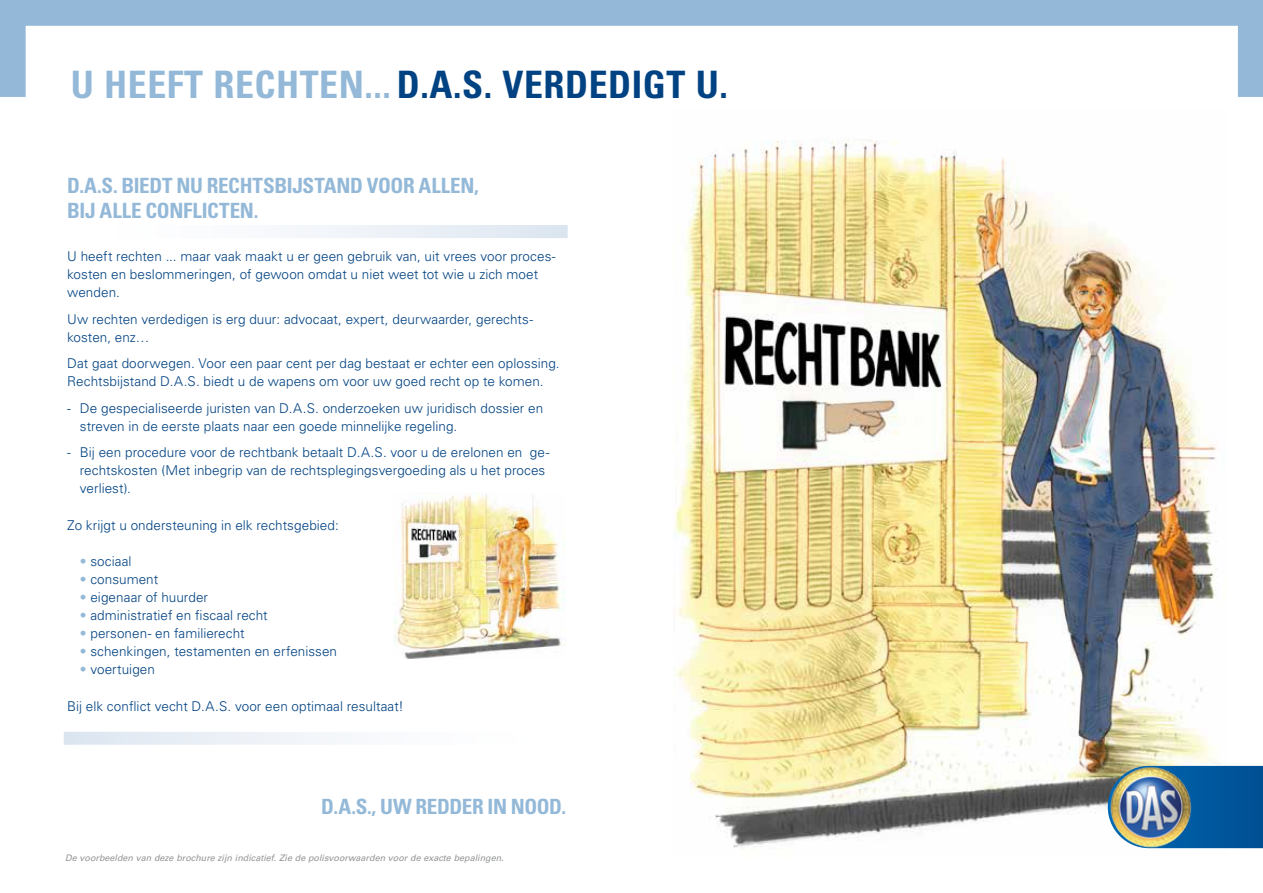
<style>
.page{position:relative;width:1263px;height:893px;background:#fff}
.page>*{position:absolute;margin:0;border:0;box-sizing:border-box;transform-origin:0 0}
.t1{font:700 condensed 37.8px "Univers LT Std";letter-spacing:.015em;color:#004282}
.t2{font:700 condensed 21px "Univers LT Std";letter-spacing:-.015em;color:#94b9d8}
.t3{font:300 13.5px/18px "Univers LT Std";letter-spacing:.005em;color:#004282}
.t4{font:italic 9px "Univers LT Std";color:#939598}
.s1{color:#94b9d8}
</style>
<div class="page">
<img style="left:673px;top:140px;width:552px;height:709px">
<svg style="left:0;top:0;width:1263px;height:97px"></svg>
<img style="left:393px;top:494px;width:173px;height:165px">
<svg style="left:297px;top:228px;width:268px;height:7px"></svg>
<div style="left:64px;top:225px;width:504px;height:13px;border:2px solid #fff"></div>
<svg style="left:67px;top:735px;width:268px;height:7px"></svg>
<div style="left:64px;top:732px;width:504px;height:13px;border:2px solid #fff"></div>
<div style="left:1108px;top:766px;width:155px;height:82px;background:#00559a"></div>
<img style="left:1109px;top:767px;width:85px;height:82px">
<h1 class="t1" style="left:71px;top:61px;width:659px"><span class="s1">U HEEFT RECHTEN...</span> D.A.S. VERDEDIGT U.</h1>
<h2 class="t2" style="left:67px;top:172px;width:207px">D.A.S. BI EDT NU RECHTSBIJS</h2>
<h2 class="t2" style="left:314px;top:172px;width:166px">TAND VOOR ALLEN,</h2>
<h2 class="t2" style="left:67px;top:197px;width:193px">BIJ ALLE CONFLICTEN.</h2>
<p class="t3" style="left:67px;top:247px;width:490px">U heeft rechten ... maar vaak maakt u er geen gebruik van, uit vrees voor proces&shy;kosten en beslommeringen, of gewoon omdat u niet weet tot wie u zich moet wenden.</p>
<p class="t3" style="left:67px;top:310px;width:467px">Uw rechten verdedigen is erg duur: advocaat, expert, deurwaarder, gerechts&shy;kosten, enz…</p>
<p class="t3" style="left:67px;top:354px;width:494px">Dat gaat doorwegen. Voor een paar cent per dag bestaat er echter een oplossing.<br>Rechtsbijstand D.A.S. biedt u de wapens om voor uw goed recht op te komen.</p>
<p class="t3" style="left:80px;top:399px;width:465px;text-indent:-13px">- De gespecialiseerde juristen van D.A.S. onderzoeken uw juridisch dossier en streven in de eerste plaats naar een goede minnelijke regeling.</p>
<p class="t3" style="left:80px;top:443px;width:471px;text-indent:-13px">- Bij een procedure voor de rechtbank betaalt D.A.S. voor u de erelonen en ge&shy;rechtskosten (Met inbegrip van de rechtsplegingsvergoeding als u het proces verliest).</p>
<p class="t3" style="left:67px;top:516px;width:273px">Zo krijgt u ondersteuning in elk rechtsgebied:</p>
<p class="t3" style="left:80px;top:552px;width:53px"><span class="s1">•</span> sociaal</p>
<p class="t3" style="left:80px;top:570px;width:80px"><span class="s1">•</span> consument</p>
<p class="t3" style="left:80px;top:588px;width:130px"><span class="s1">•</span> eigenaar of huurder</p>
<p class="t3" style="left:80px;top:606px;width:189px"><span class="s1">•</span> administratief en fiscaal recht</p>
<p class="t3" style="left:80px;top:624px;width:166px"><span class="s1">•</span> personen- en familierecht</p>
<p class="t3" style="left:80px;top:642px;width:259px"><span class="s1">•</span> schenkingen, testamenten en erfenissen</p>
<p class="t3" style="left:80px;top:660px;width:77px"><span class="s1">•</span> voertuigen</p>
<p class="t3" style="left:67px;top:697px;width:338px">Bij elk conflict vecht D.A.S. voor een optimaal resultaat!</p>
<h2 class="t2" style="left:321px;top:794px;width:246px">D.A.S., UW REDDER IN NOOD.</h2>
<p class="t4" style="left:65px;top:852px;width:440px">De voorbeelden van deze brochure zijn indicatief. Zie de polisvoorwaarden voor de exacte bepalingen.</p>
</div>
